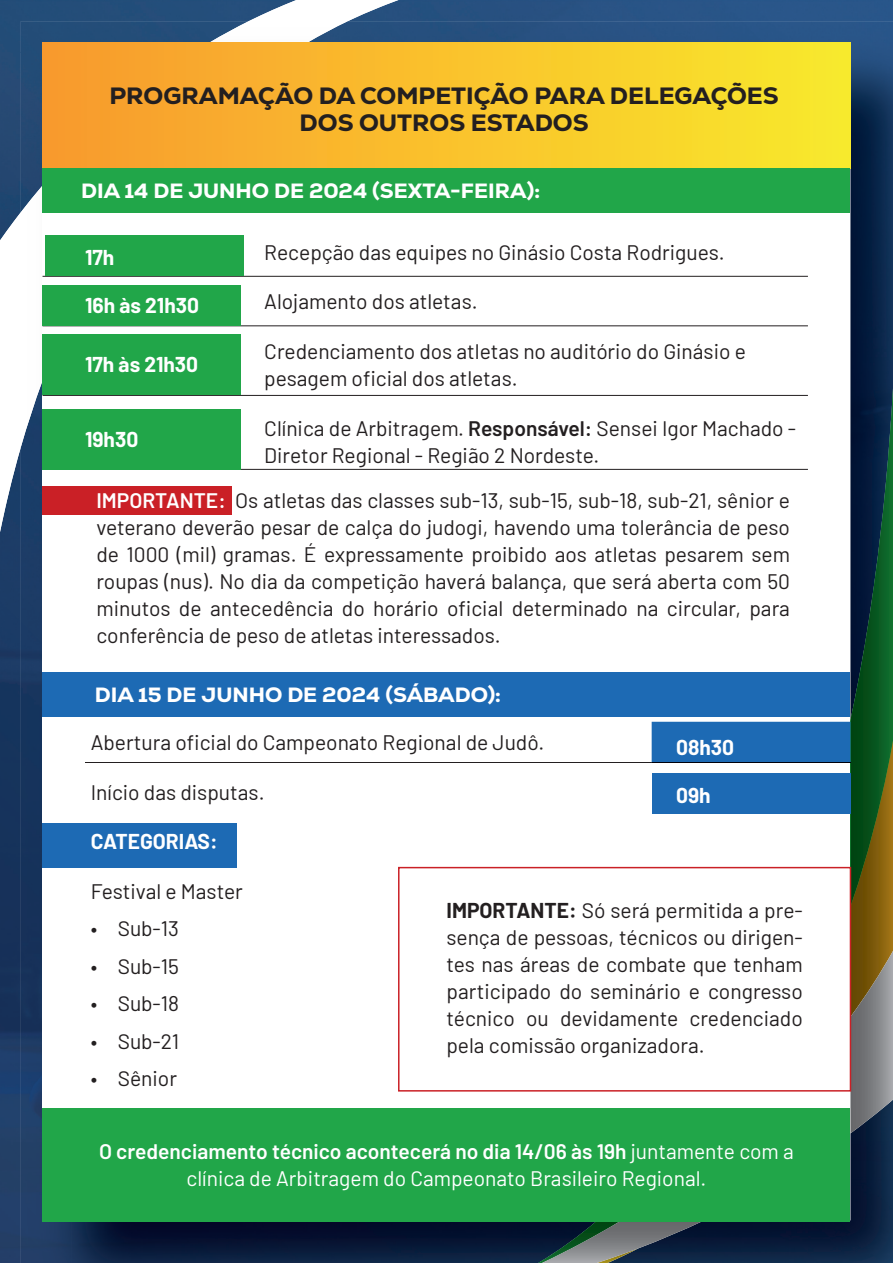
<style>
.page{position:relative;width:893px;height:1263px;background:#fff}
.page>*{position:absolute;margin:0;border:0;box-sizing:border-box;transform-origin:0 0}
.t1{font:800 24px/27px "Nexa";color:#231f20;text-align:center}
.t2{font:21px/27px "Barlow";color:#231f20}
.t3{font:21px/27px "Barlow";color:#fff;text-align:center}
.t4{font:800 21px "Nexa";color:#fff}
.t5{font:700 21px "Barlow";color:#fff}
.s1{font-weight:600}
.s2{font-weight:600;color:#fff}
.s3{font-weight:700}
</style>
<div class="page">
<div style="left:592px;top:0;width:301px;height:21px;background:#295589"></div>
<img style="left:0;top:594px;width:21px;height:669px">
<svg style="left:0;top:0;width:592px;height:594px;fill:#264f7d"></svg>
<img style="left:21px;top:21px;width:872px;height:51px">
<div style="left:21px;top:72px;width:22px;height:114px;background:#254972"></div>
<img style="left:850px;top:72px;width:43px;height:316px">
<img style="left:21px;top:447px;width:50px;height:816px">
<img style="left:842px;top:1133px;width:51px;height:130px">
<img style="left:71px;top:1221px;width:771px;height:42px">
<img style="left:850px;top:388px;width:43px;height:353px">
<img style="left:538px;top:1221px;width:4px;height:42px">
<img style="left:850px;top:741px;width:43px;height:210px">
<img style="left:850px;top:951px;width:43px;height:182px">
<img style="left:542px;top:1221px;width:162px;height:42px">
<img style="left:210px;top:21px;width:138px;height:22px">
<img style="left:21px;top:186px;width:22px;height:261px">
<div style="left:43px;top:43px;width:807px;height:1177px;background:#fff"></div>
<div style="left:43px;top:823px;width:194px;height:45px;background:#1d6ab4"></div>
<hr style="left:85px;top:762px;width:765px;height:1px;background:#231f20">
<div style="left:652px;top:722px;width:198px;height:41px;background:#1d6ab4"></div>
<div style="left:652px;top:773px;width:198px;height:41px;background:#1d6ab4"></div>
<hr style="left:43px;top:326px;width:765px;height:1px;background:#231f20">
<hr style="left:43px;top:395px;width:765px;height:1px;background:#231f20">
<hr style="left:43px;top:469px;width:765px;height:1px;background:#231f20">
<hr style="left:43px;top:276px;width:765px;height:1px;background:#231f20">
<div style="left:46px;top:235px;width:198px;height:41px;background:#21a649"></div>
<div style="left:43px;top:285px;width:198px;height:41px;background:#21a649"></div>
<div style="left:43px;top:334px;width:198px;height:61px;background:#21a649"></div>
<div style="left:43px;top:409px;width:198px;height:60px;background:#21a649"></div>
<div style="left:43px;top:43px;width:807px;height:125px;background:linear-gradient(to right,#f9992e,#f9ea2b)"></div>
<div style="left:43px;top:168px;width:807px;height:45px;background:#21a649"></div>
<div style="left:43px;top:672px;width:807px;height:45px;background:#1d6ab4"></div>
<div style="left:398px;top:867px;width:453px;height:224px;border:2px solid #ca2026"></div>
<div style="left:43px;top:1108px;width:807px;height:113px;background:#21a649"></div>
<div style="left:43px;top:486px;width:189px;height:28px;background:#ca2026"></div>
<p class="t1" style="left:110px;top:82px;width:671px">PROGRAMAÇÃO DA COMPETIÇÃO PARA DELEGAÇÕES<br>DOS OUTROS ESTADOS</p>
<p class="t4" style="left:81px;top:177px;width:460px">DIA 14 DE JUNHO DE 2024 (SEXTA-FEIRA):</p>
<p class="t5" style="left:85px;top:242px;width:31px">17h</p>
<p class="t5" style="left:85px;top:290px;width:116px">16h às 21h30</p>
<p class="t5" style="left:85px;top:349px;width:115px">17h às 21h30</p>
<p class="t5" style="left:85px;top:423px;width:55px">19h30</p>
<p class="t2" style="left:264px;top:237px;width:462px">Recepção das equipes no Ginásio Costa Rodrigues.</p>
<p class="t2" style="left:264px;top:287px;width:215px">Alojamento dos atletas.</p>
<p class="t2" style="left:264px;top:336px;width:483px">Credenciamento dos atletas no auditório do Ginásio e pesagem oficial dos atletas.</p>
<p class="t2" style="left:264px;top:413px;width:533px">Clínica de Arbitragem. <span class="s1">Responsável:</span> Sensei Igor Machado -<br>Diretor Regional - Região 2 Nordeste.</p>
<p class="t2" style="left:96px;top:485px;width:695px;text-align:justify"><span class="s2">IMPORTANTE:</span> Os atletas das classes sub-13, sub-15, sub-18, sub-21, sênior e veterano deverão pesar de calça do judogi, havendo uma tolerância de peso de 1000 (mil) gramas. É expressamente proibido aos atletas pesarem sem roupas (nus). No dia da competição haverá balança, que será aberta com 50 minutos de antecedência do horário oficial determinado na circular, para conferência de peso de atletas interessados.</p>
<p class="t4" style="left:95px;top:681px;width:408px">DIA 15 DE JUNHO DE 2024 (SÁBADO):</p>
<p class="t2" style="left:91px;top:727px;width:455px">Abertura oficial do Campeonato Regional de Judô.</p>
<p class="t2" style="left:91px;top:777px;width:175px">Início das disputas.</p>
<p class="t5" style="left:91px;top:826px;width:128px">CATEGORIAS:</p>
<p class="t2" style="left:91px;top:876px;width:154px">Festival e Master</p>
<p class="t2" style="left:91px;top:913px;width:90px">• Sub-13</p>
<p class="t2" style="left:91px;top:951px;width:90px">• Sub-15</p>
<p class="t2" style="left:91px;top:988px;width:90px">• Sub-18</p>
<p class="t2" style="left:91px;top:1026px;width:90px">• Sub-21</p>
<p class="t2" style="left:91px;top:1063px;width:88px">• Sênior</p>
<p class="t5" style="left:676px;top:732px;width:60px">08h30</p>
<p class="t5" style="left:676px;top:780px;width:36px">09h</p>
<p class="t2" style="left:446px;top:895px;width:358px;text-align:justify"><span class="s3">IMPORTANTE:</span> Só será permitida a pre&shy;sença de pessoas, técnicos ou dirigen&shy;tes nas áreas de combate que tenham participado do seminário e congresso técnico ou devidamente credenciado pela comissão organizadora.</p>
<p class="t3" style="left:99px;top:1136px;width:696px"><span class="s1">O credenciamento técnico acontecerá no dia 14/06 às 19h</span> juntamente com a clínica de Arbitragem do Campeonato Brasileiro Regional.</p>
</div>
